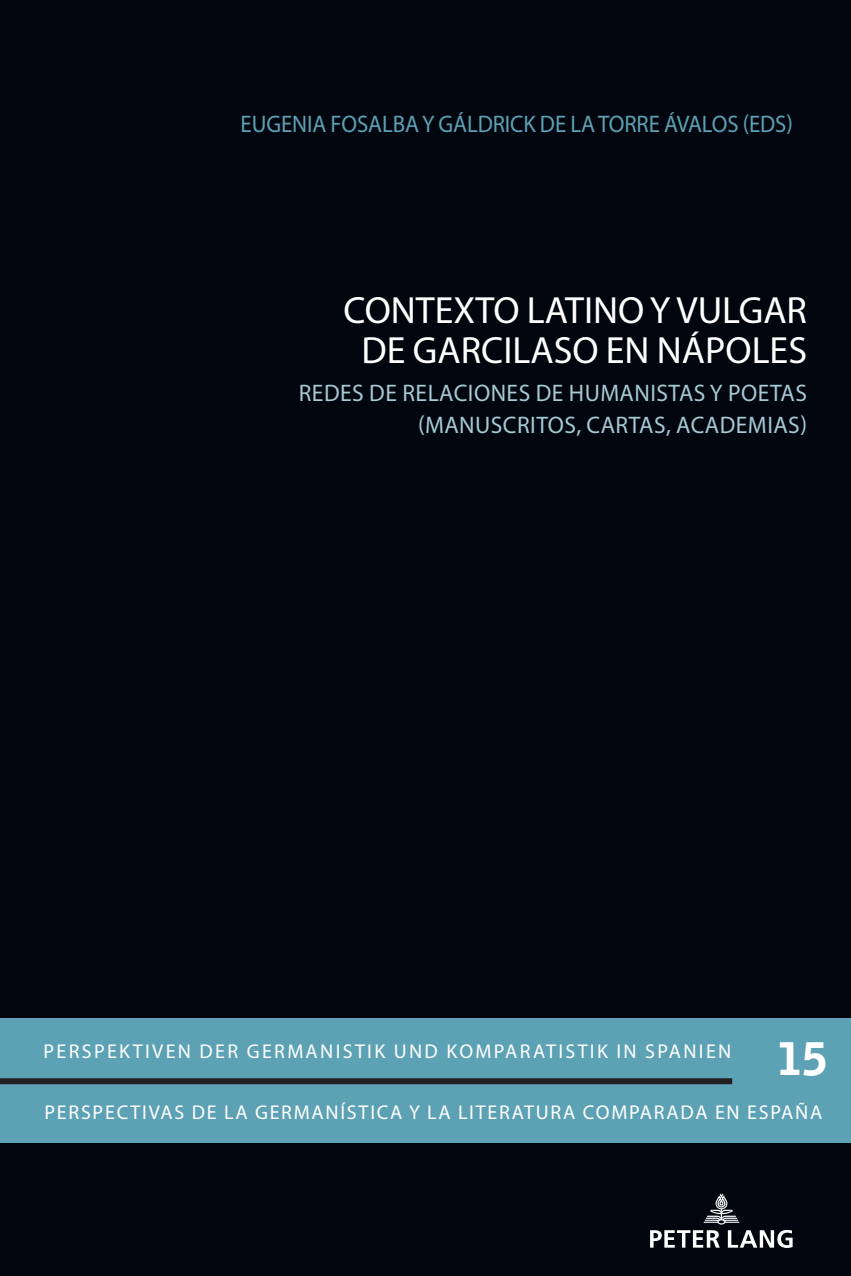
<style>
.page{position:relative;width:851px;height:1276px;background:#fff}
.page>*{position:absolute;margin:0;border:0;box-sizing:border-box;transform-origin:0 0}
.t1{font:900 44.6px "Bell Gothic Std";color:#fff}
.t2{font:38px/40px "Myriad Pro";color:#fff;text-align:center}
.t3{font:24px/32px "Myriad Pro";letter-spacing:.02em;color:#a6c9d6;text-align:right}
.t4{font:24px "Myriad Pro";letter-spacing:-.005em;color:#5da1b4;scale:.95 1}
.t5{font:20px "Myriad Pro";letter-spacing:.09em;color:#fff}
.t6{font:20px "Myriad Pro";letter-spacing:.115em;color:#fff}
</style>
<div class="page">
<div style="left:0;top:0;width:850px;height:1276px;background:#01060e"></div>
<div style="left:0;top:1019px;width:850px;height:124px;background:#5da1b4"></div>
<div style="left:0;top:1078px;width:732px;height:6px;background:#231f20"></div>
<img style="left:703px;top:1193px;width:36px;height:32px">
<svg style="left:650px;top:1229px;width:142px;height:19px"></svg>
<p class="t4" style="left:240px;top:109px;width:582px">EUGENIA FOSALBA Y GÁLDRICK DE LA TORRE ÁVALOS (EDS)</p>
<h2 class="t2" style="left:343px;top:290px;width:465px">CONTEXTO LATINO Y VULGAR<br>DE GARCILASO EN NÁPOLES</h2>
<p class="t3" style="left:299px;top:377px;width:509px">REDES DE RELACIONES DE HUMANISTAS Y POETAS (MANUSCRITOS, CARTAS, ACADEMIAS)</p>
<p class="t6" style="left:44px;top:1039px;width:689px">PERSPEKTIVEN DER GERMANISTIK UND KOMPARATISTIK IN SPANIEN</p>
<h1 class="t1" style="left:777px;top:1033px;width:51px">15</h1>
<p class="t5" style="left:44px;top:1100px;width:779px">PERSPECTIVAS DE LA GERMANÍSTICA Y LA LITERATURA COMPARADA EN ESPAÑA</p>
</div>
